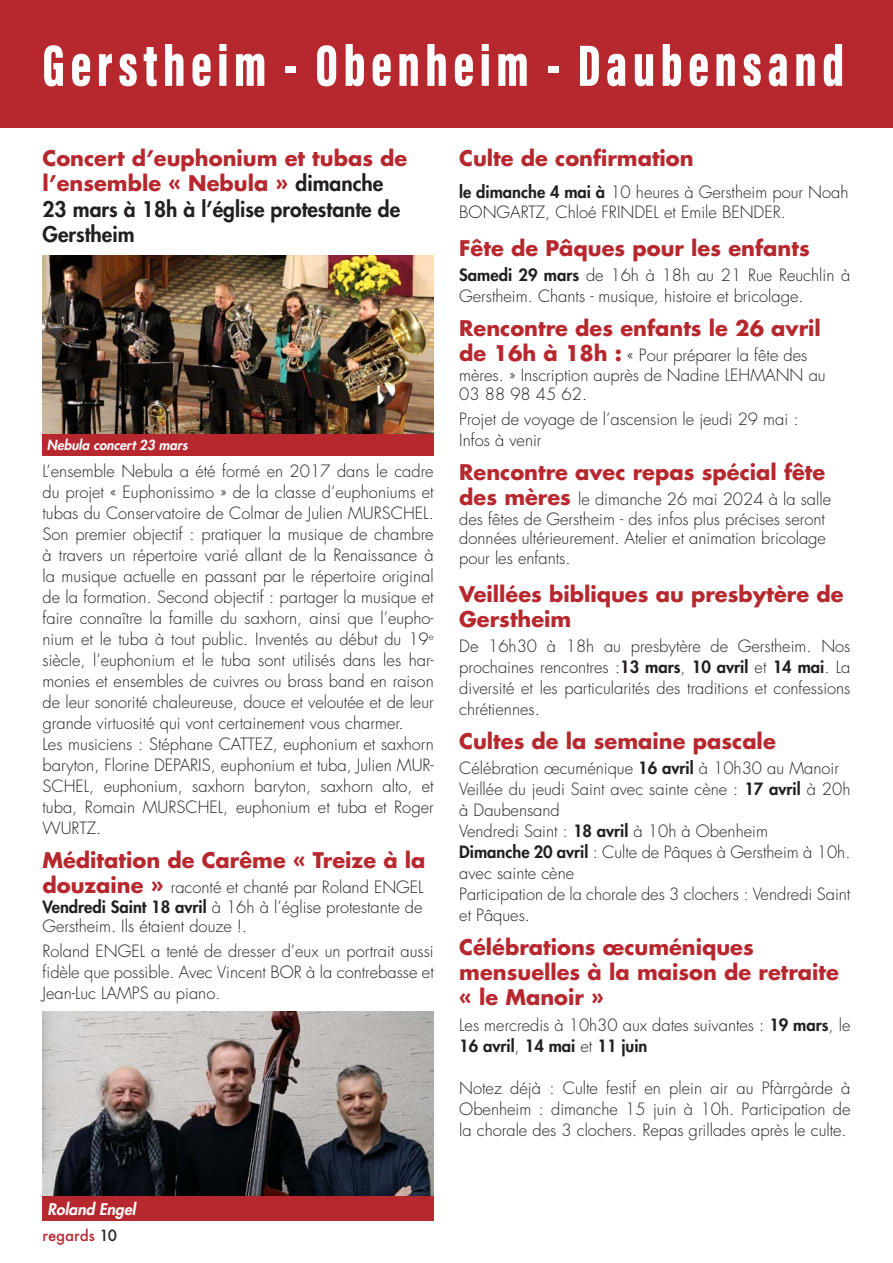
<style>
.page{position:relative;width:893px;height:1263px;background:#fff}
.page>*{position:absolute;margin:0;border:0;box-sizing:border-box;transform-origin:0 0}
.t1{font:900 60px "Acumin Pro Extra Cond";letter-spacing:.1em;color:#fff;scale:.92 1}
.t2{font:700 21px/25.2px "Futura Std";color:#b7282e}
.t3{font:800 21px/25.2px "Futura Std";color:#231f20}
.t4{font:300 16.5px/21px "Futura Std";color:#231f20}
.t5{font:italic 800 15.6px "Futura Std";color:#fff}
.t6{font:500 15px "Futura";color:#b7282e}
.t7{font:italic 800 13.5px "Futura Std";color:#fff}
.s1{font-weight:700;color:#b7282e}
.s2{font-weight:700;font-size:21px;color:#b7282e}
.s3{font-weight:800}
.s4{color:#231f20}
</style>
<div class="page">
<div style="left:0;top:0;width:893px;height:128px;background:#b7282e"></div>
<img style="left:43px;top:255px;width:391px;height:179px">
<div style="left:43px;top:434px;width:391px;height:21px;background:#b7282e"></div>
<img style="left:43px;top:1011px;width:391px;height:185px">
<div style="left:43px;top:1196px;width:391px;height:24px;background:#b7282e"></div>
<h1 class="t1" style="left:43px;top:29px;width:873px">Gerstheim - Obenheim - Daubensand</h1>
<p class="t3" style="left:43px;top:146px;width:366px"><span class="s1">Concert d’euphonium et tubas de l’ensemble « Nebula »</span> dimanche<br>23 mars à 18h à l’église protestante de<br>Gerstheim</p>
<p class="t7" style="left:47px;top:437px;width:142px">Nebula concert 23 mars</p>
<p class="t4" style="left:43px;top:461px;width:393px">L’ensemble Nebula a été formé en 2017 dans le cadre du projet « Euphonissimo » de la classe d’euphoniums et tubas du Conservatoire de Colmar de Julien MURSCHEL.<br>Son premier objectif : pratiquer la musique de chambre à travers un répertoire varié allant de la Renaissance à la musique actuelle en passant par le répertoire original de la formation. Second objectif : partager la musique et faire connaître la famille du saxhorn, ainsi que l’eupho&shy;nium et le tuba à tout public. Inventés au début du 19<sup>e </sup>siècle, l’euphonium et le tuba sont utilisés dans les har&shy;monies et ensembles de cuivres ou brass band en raison de leur sonorité chaleureuse, douce et veloutée et de leur grande virtuosité qui vont certainement vous charmer.<br>Les musiciens : Stéphane CATTEZ, euphonium et saxhorn baryton, Florine DEPARIS, euphonium et tuba, Julien MUR-SCHEL, euphonium, saxhorn baryton, saxhorn alto, et tuba, Romain MURSCHEL, euphonium et tuba et Roger WURTZ.</p>
<p class="t2" style="left:43px;top:847px;width:385px">Méditation de Carême « Treize à la</p>
<p class="t4" style="left:43px;top:878px;width:383px;line-height:19.5px;text-align:justify"><span class="s2">douzaine »</span> raconté et chanté par Roland ENGEL <span class="s3">Vendredi Saint 18 avril</span> à 16h à l’église protestante de Gerstheim. Ils étaient douze !.</p>
<p class="t4" style="left:43px;top:941px;width:393px;text-align:justify">Roland ENGEL a tenté de dresser d’eux un portrait aussi fidèle que possible. Avec Vincent BOR à la contrebasse et Jean-Luc LAMPS au piano.</p>
<p class="t5" style="left:47px;top:1199px;width:90px">Roland Engel</p>
<p class="t6" style="left:43px;top:1225px;width:76px">regards <span class="s4">10</span></p>
<p class="t2" style="left:459px;top:145px;width:236px">Culte de confirmation</p>
<p class="t4" style="left:459px;top:183px;width:391px;line-height:19.5px"><span class="s3">le dimanche 4 mai à</span> 10 heures à Gerstheim pour Noah<br>BONGARTZ, Chloé FRINDEL et Emile BENDER.</p>
<p class="t2" style="left:459px;top:235px;width:352px">Fête de Pâques pour les enfants</p>
<p class="t4" style="left:459px;top:265px;width:393px"><span class="s3">Samedi 29 mars</span> de 16h à 18h au 21 Rue Reuchlin à<br>Gerstheim. Chants - musique, histoire et bricolage.</p>
<p class="t2" style="left:459px;top:315px;width:363px">Rencontre des enfants le 26 avril</p>
<p class="t4" style="left:459px;top:346px;width:368px;line-height:19.5px"><span class="s2">de 16h à 18h :</span> « Pour préparer la fête des mères. » Inscription auprès de Nadine LEHMANN au<br>03 88 98 45 62.</p>
<p class="t4" style="left:459px;top:409px;width:341px">Projet de voyage de l’ascension le jeudi 29 mai :<br>Infos à venir</p>
<p class="t2" style="left:459px;top:459px;width:368px">Rencontre avec repas spécial fête</p>
<p class="t4" style="left:459px;top:490px;width:373px;line-height:19.5px"><span class="s2">des mères</span> le dimanche 26 mai 2024 à la salle des fêtes de Gerstheim - des infos plus précises seront données ultérieurement. Atelier et animation bricolage pour les enfants.</p>
<p class="t2" style="left:459px;top:581px;width:386px">Veillées bibliques au presbytère de<br>Gerstheim</p>
<p class="t4" style="left:459px;top:636px;width:393px;text-align:justify">De 16h30 à 18h au presbytère de Gerstheim. Nos prochaines rencontres :<span class="s3">13 mars</span>, <span class="s3">10 avril</span> et <span class="s3">14 mai</span>. La diversité et les particularités des traditions et confessions chrétiennes.</p>
<p class="t2" style="left:459px;top:728px;width:318px">Cultes de la semaine pascale</p>
<p class="t4" style="left:459px;top:758px;width:393px">Célébration œcuménique <span class="s3">16 avril</span> à 10h30 au Manoir Veillée du jeudi Saint avec sainte cène : <span class="s3">17 avril</span> à 20h à Daubensand<br>Vendredi Saint : <span class="s3">18 avril</span> à 10h à Obenheim<br><span class="s3">Dimanche 20 avril</span> : Culte de Pâques à Gerstheim à 10h. avec sainte cène<br>Participation de la chorale des 3 clochers : Vendredi Saint et Pâques.</p>
<p class="t2" style="left:459px;top:934px;width:381px">Célébrations œcuméniques mensuelles à la maison de retraite « le Manoir »</p>
<p class="t4" style="left:459px;top:1014px;width:393px">Les mercredis à 10h30 aux dates suivantes : <span class="s3">19 mars</span>, le<br><span class="s3">16 avril</span>, <span class="s3">14 mai</span> et <span class="s3">11 juin</span></p>
<p class="t4" style="left:459px;top:1077px;width:393px;text-align:justify">Notez déjà : Culte festif en plein air au Pfàrrgàrde à Obenheim : dimanche 15 juin à 10h. Participation de la chorale des 3 clochers. Repas grillades après le culte.</p>
</div>
